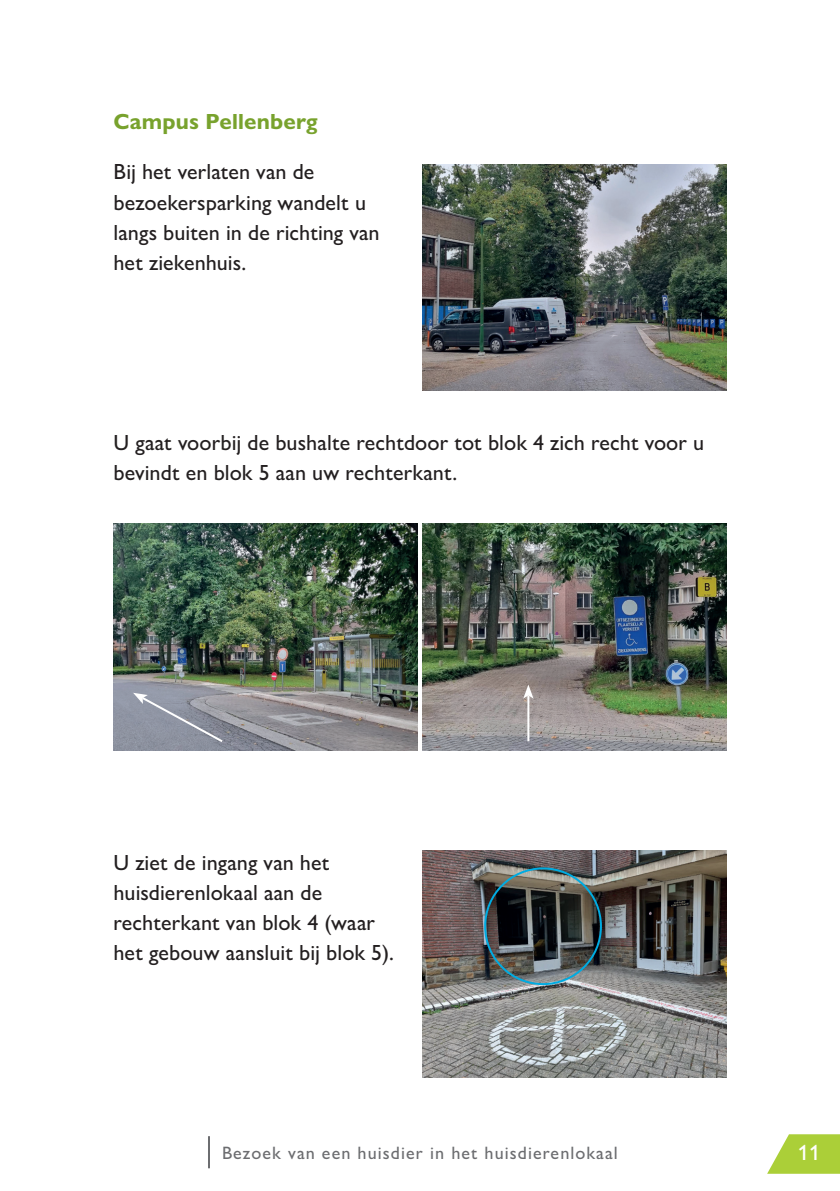
<style>
.page{position:relative;width:840px;height:1191px;background:#fff}
.page>*{position:absolute;margin:0;border:0;box-sizing:border-box;transform-origin:0 0}
.t1{font:500 22px/30px "Gill Sans Nova";letter-spacing:.005em;color:#231f20}
.t2{font:700 22px "Gill Sans Nova";letter-spacing:.01em;color:#78a22d}
.t3{font:500 22px "Gill Sans Nova";color:#fff}
.t4{font:500 18px "Gill Sans Nova";letter-spacing:.06em;color:#6c6d70}
</style>
<div class="page">
<svg style="left:767px;top:1134px;width:72px;height:39px"></svg>
<hr style="left:208px;top:1136px;width:2px;height:32px;background:#6c6d70">
<img style="left:422px;top:164px;width:304px;height:227px">
<img style="left:113px;top:523px;width:304px;height:227px">
<img style="left:422px;top:523px;width:304px;height:227px">
<img style="left:422px;top:850px;width:304px;height:227px">
<svg style="left:133px;top:693px;width:92px;height:51px;background:#9599a5"></svg>
<hr style="left:527px;top:695px;width:2px;height:46px;background:#fff">
<svg style="left:523px;top:684px;width:10px;height:14px"></svg>
<div style="left:484px;top:867px;width:117px;height:118px;border:2px solid #00abe1;border-radius:50%"></div>
<p class="t2" style="left:113px;top:108px;width:206px">Campus Pellenberg</p>
<p class="t1" style="left:113px;top:157px;width:267px">Bij het verlaten van de bezoekersparking wandelt u langs buiten in de richting van het ziekenhuis.</p>
<p class="t1" style="left:113px;top:427px;width:592px">U gaat voorbij de bushalte rechtdoor tot blok 4 zich recht voor u bevindt en blok 5 aan uw rechterkant.</p>
<p class="t1" style="left:113px;top:847px;width:282px">U ziet de ingang van het huisdierenlokaal aan de rechterkant van blok 4 (waar het gebouw aansluit bij blok 5).</p>
<p class="t4" style="left:222px;top:1141px;width:397px">Bezoek van een huisdier in het huisdierenlokaal</p>
<p class="t3" style="left:797px;top:1138px;width:23px">11</p>
</div>
